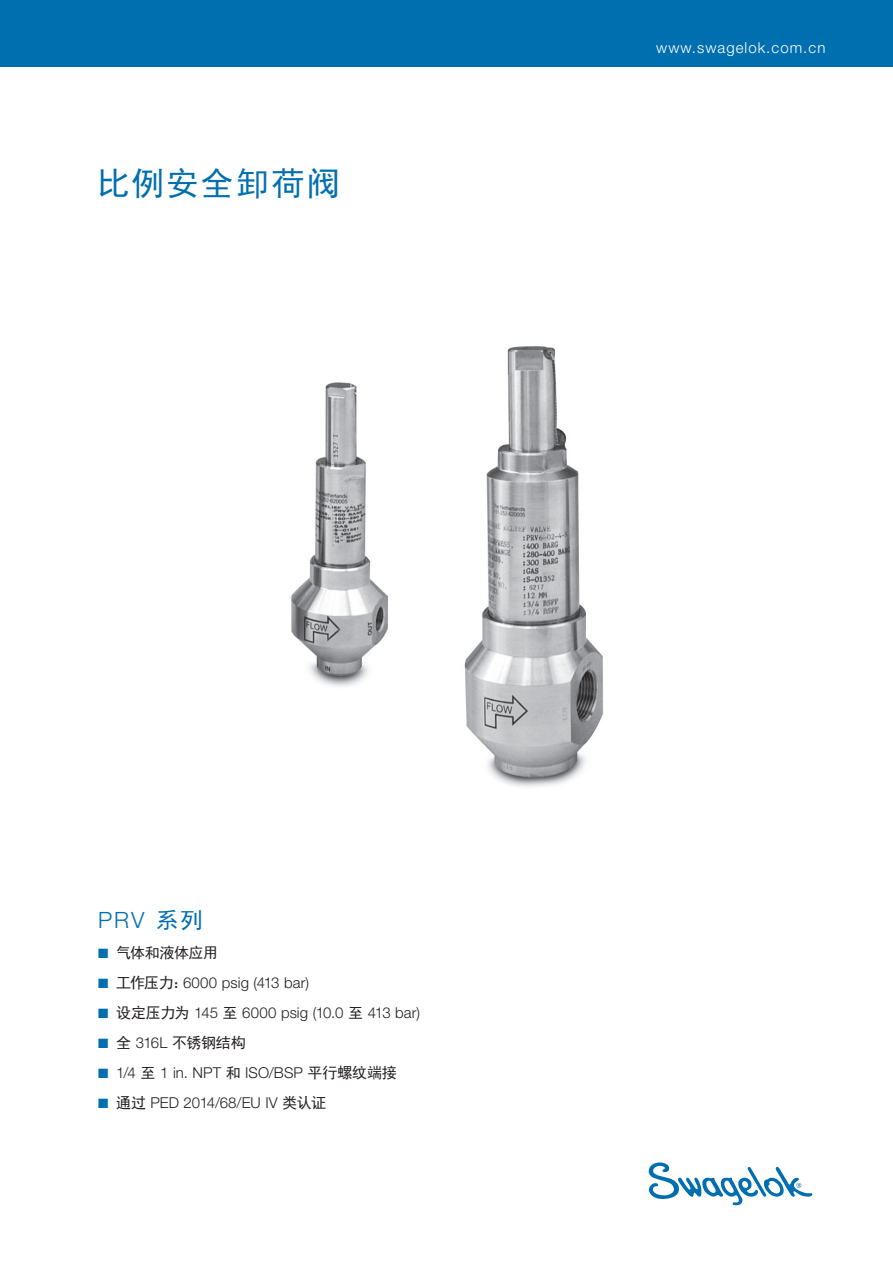
<style>
.page{position:relative;width:893px;height:1263px;background:#fff}
.page>*{position:absolute;margin:0;border:0;box-sizing:border-box;transform-origin:0 0}
.t1{font:33px "Sim Hei";letter-spacing:.065em;color:#006faf}
.t2{font:300 22.5px "Helvetica Neue LT Std";color:#006faf}
.t3{font:300 15px "Helvetica Neue LT Std";letter-spacing:.005em;color:#231f20}
.t4{font:300 15px "Helvetica Neue LT Std";letter-spacing:.07em;color:#fff}
.t5{font:15px "Sim Hei";letter-spacing:-.025em;color:#231f20}
.s1{font-family:"Sim Hei";font-weight:400}
.s2{color:#006faf}
.s3{font-family:"Helvetica Neue LT Std";font-weight:300}
</style>
<div class="page">
<svg style="left:649px;top:1162px;width:163px;height:43px"></svg>
<div style="left:0;top:0;width:893px;height:67px;background:#006faf"></div>
<img style="left:464px;top:346px;width:140px;height:441px">
<img style="left:291px;top:382px;width:97px;height:305px">
<h1 class="t1" style="left:97px;top:167px;width:244px">比例安全卸荷阀</h1>
<p class="t4" style="left:656px;top:38px;width:171px">www.swagelok.com.cn</p>
<h2 class="t2" style="left:98px;top:907px;width:106px">PRV <span class="s1">系列</span></h2>
<p class="t5" style="left:98px;top:945px;width:122px"><span class="s2">■</span> 气体和液体应用</p>
<p class="t3" style="left:98px;top:974px;width:213px"><span class="s2">■</span> <span class="s1">工作压力：</span>6000 psig (413 bar)</p>
<p class="t3" style="left:98px;top:1004px;width:324px"><span class="s2">■</span> <span class="s1">设定压力为</span> 145 <span class="s1">至</span> 6000 psig (10.0 <span class="s1">至</span> 413 bar)</p>
<p class="t5" style="left:98px;top:1035px;width:149px"><span class="s2">■</span> 全 <span class="s3">316L</span> 不锈钢结构</p>
<p class="t3" style="left:98px;top:1064px;width:300px"><span class="s2">■</span> 1/4 <span class="s1">至</span> 1 in. NPT <span class="s1">和</span> ISO/BSP <span class="s1">平行螺纹端接</span></p>
<p class="t3" style="left:98px;top:1094px;width:230px"><span class="s2">■</span> <span class="s1">通过</span> PED 2014/68/EU IV <span class="s1">类认证</span></p>
</div>
